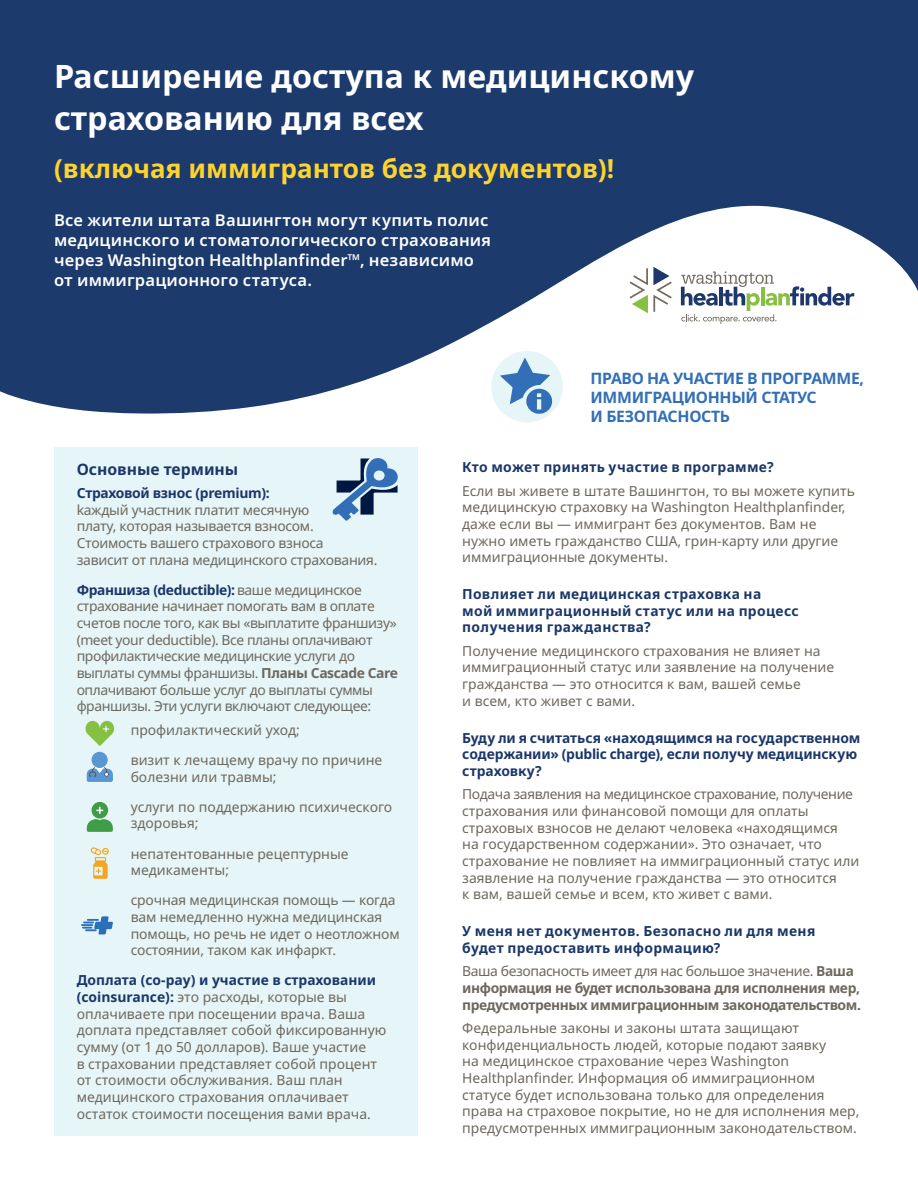
<style>
.page{position:relative;width:918px;height:1188px;background:#fff}
.page>*{position:absolute;margin:0;border:0;box-sizing:border-box;transform-origin:0 0}
.t1{font:700 32.25px/42px "Noto Sans";color:#fff}
.t2{font:700 26.25px "Noto Sans";color:#fed32e}
.t3{font:600 16.5px/19.8px "Noto Sans";letter-spacing:.01em;color:#fff}
.t4{font:700 15.75px/18.9px "Noto Sans";letter-spacing:-.02em;color:#326fb6}
.t5{font:700 15.75px "Noto Sans";color:#1b3769}
.t6{font:13.8px/16.6px "Noto Sans";color:#6d685e}
.t7{font:13.8px/16.6px "Noto Sans";letter-spacing:-.03em;color:#6d685e}
.t8{font:700 13.8px/16.6px "Noto Sans";letter-spacing:.02em;color:#1b3769}
.t9{font:13.8px/16.6px "Noto Sans";letter-spacing:-.02em;color:#6d685e}
.t10{font:700 13.8px/16.6px "Noto Sans";letter-spacing:-.03em;color:#6d685e}
.t11{font:700 13.8px/16.6px "Noto Sans";letter-spacing:-.01em;color:#1b3769}
.s1{font-weight:700;color:#1b3769}
.s2{font-weight:700}
.s3{font-weight:400}
</style>
<div class="page">
<svg style="left:0;top:0;width:918px;height:414px;fill:#1c3b6c"></svg>
<svg style="left:630px;top:267px;width:42px;height:46px"></svg>
<svg style="left:681px;top:272px;width:173px;height:52px"></svg>
<div style="left:54px;top:447px;width:364px;height:689px;background:#e6f5f7"></div>
<div style="left:491px;top:351px;width:72px;height:71px;background:#e6f5f7;border-radius:50%"></div>
<svg style="left:500px;top:358px;width:52px;height:56px"></svg>
<svg style="left:332px;top:458px;width:66px;height:63px"></svg>
<svg style="left:82px;top:916px;width:31px;height:18px"></svg>
<svg style="left:90px;top:847px;width:19px;height:32px"></svg>
<div style="left:93px;top:803px;width:14px;height:14px;background:#3e9d46;border-radius:50%"></div>
<div style="left:92px;top:802px;width:16px;height:17px;border:3px solid #3e9d46;border-radius:50%"></div>
<svg style="left:86px;top:807px;width:27px;height:25px"></svg>
<svg style="left:87px;top:765px;width:26px;height:17px"></svg>
<div style="left:92px;top:752px;width:16px;height:16px;background:#5897d1;border-radius:50%"></div>
<svg style="left:85px;top:721px;width:29px;height:25px"></svg>
<p class="t1" style="left:54px;top:57px;width:642px">Расширение доступа к медицинскому страхованию для всех</p>
<p class="t2" style="left:54px;top:150px;width:562px">(включая иммигрантов без документов)!</p>
<p class="t3" style="left:54px;top:211px;width:439px">Все жители штата Вашингтон могут купить полис медицинского и стоматологического страхования через Washington Healthplanfinder™, независимо от иммиграционного статуса.</p>
<p class="t5" style="left:77px;top:458px;width:163px">Основные термины</p>
<p class="t9" style="left:77px;top:485px;width:302px"><span class="s1">Страховой взнос (premium):<br></span>kаждый участник платит месячную<br>плату, которая называется взносом.<br>Стоимость вашего страхового взноса зависит от плана медицинского страхования.</p>
<p class="t7" style="left:77px;top:582px;width:323px"><span class="s1">Франшиза (deductible):</span> ваше медицинское страхование начинает помогать вам в оплате счетов после того, как вы «выплатите франшизу» (meet your deductible). Все планы оплачивают профилактические медицинские услуги до выплаты суммы франшизы. <span class="s2">Планы Cascade Care </span>оплачивают больше услуг до выплаты суммы франшизы. Эти услуги включают следующее:</p>
<p class="t6" style="left:131px;top:722px;width:171px">профилактический уход;</p>
<p class="t6" style="left:131px;top:752px;width:253px">визит к лечащему врачу по причине болезни или травмы;</p>
<p class="t6" style="left:131px;top:799px;width:263px">услуги по поддержанию психического здоровья;</p>
<p class="t6" style="left:131px;top:845px;width:220px">непатентованные рецептурные медикаменты;</p>
<p class="t6" style="left:131px;top:892px;width:271px">срочная медицинская помощь — когда вам немедленно нужна медицинская помощь, но речь не идет о неотложном состоянии, таком как инфаркт.</p>
<p class="t6" style="left:77px;top:972px;width:311px"><span class="s1">Доплата (co-pay) и участие в страховании (coinsurance):</span> это расходы, которые вы оплачиваете при посещении врача. Ваша доплата представляет собой фиксированную сумму (от 1 до 50 долларов). Ваше участие<br>в страховании представляет собой процент от стоимости обслуживания. Ваш план медицинского страхования оплачивает остаток стоимости посещения вами врача.</p>
<p class="t4" style="left:590px;top:369px;width:275px">ПРАВО НА УЧАСТИЕ В ПРОГРАММЕ,<br>ИММИГРАЦИОННЫЙ СТАТУС<br>И БЕЗОПАСНОСТЬ</p>
<p class="t8" style="left:462px;top:459px;width:313px">Кто может принять участие в программе?</p>
<p class="t6" style="left:462px;top:483px;width:394px">Если вы живете в штате Вашингтон, то вы можете купить медицинскую страховку на Washington Healthplanfinder, даже если вы — иммигрант без документов. Вам не нужно иметь гражданство США, грин-карту или другие иммиграционные документы.</p>
<p class="t8" style="left:462px;top:586px;width:338px">Повлияет ли медицинская страховка на<br>мой иммиграционный статус или на процесс получения гражданства?</p>
<p class="t6" style="left:462px;top:643px;width:374px">Получение медицинского страхования не влияет на иммиграционный статус или заявление на получение гражданства — это относится к вам, вашей семье<br>и всем, кто живет с вами.</p>
<p class="t11" style="left:462px;top:730px;width:400px">Буду ли я считаться «находящимся на государственном содержании» (public charge), если получу медицинскую страховку?</p>
<p class="t6" style="left:462px;top:786px;width:399px">Подача заявления на медицинское страхование, получение страхования или финансовой помощи для оплаты страховых взносов не делают человека «находящимся<br>на государственном содержании». Это означает, что страхование не повлияет на иммиграционный статус или заявление на получение гражданства — это относится<br>к вам, вашей семье и всем, кто живет с вами.</p>
<p class="t8" style="left:462px;top:923px;width:355px">У меня нет документов. Безопасно ли для меня будет предоставить информацию?</p>
<p class="t10" style="left:462px;top:963px;width:400px"><span class="s3">Ваша безопасность имеет для нас большое значение.</span> Ваша информация не будет использована для исполнения мер, предусмотренных иммиграционным законодательством.</p>
<p class="t6" style="left:462px;top:1020px;width:399px">Федеральные законы и законы штата защищают конфиденциальность людей, которые подают заявку<br>на медицинское страхование через Washington Healthplanfinder. Информация об иммиграционном статусе будет использована только для определения права на страховое покрытие, но не для исполнения мер, предусмотренных иммиграционным законодательством.</p>
</div>
